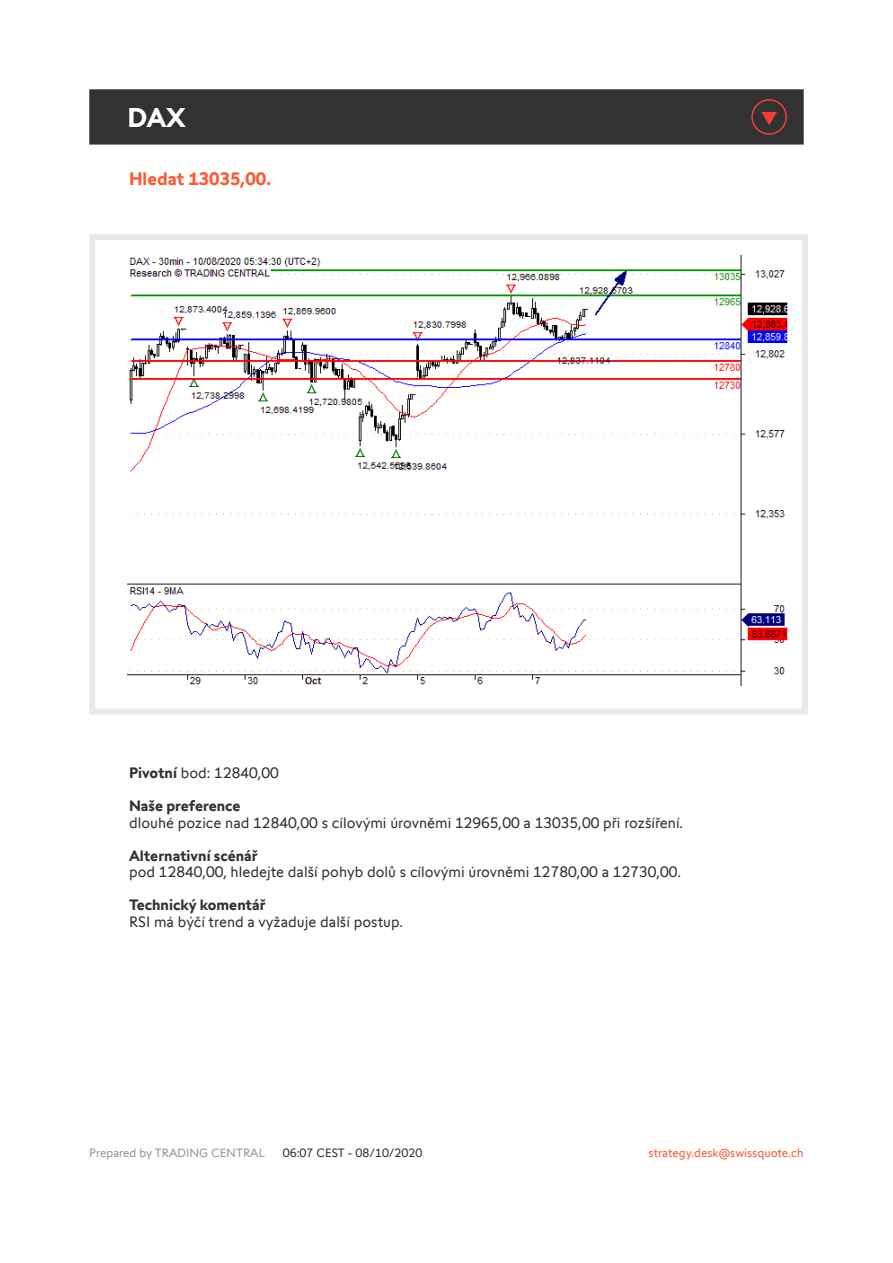
<style>
.page{position:relative;width:893px;height:1263px;background:#fff}
.page>*{position:absolute;margin:0;border:0;box-sizing:border-box;transform-origin:0 0}
.t1{font:700 27px "Swissquote CT";color:#fff}
.t2{font:700 18px "Swissquote CT";color:#fa5b35}
.t3{font:15px "Swissquote CT";color:#323232}
.t4{font:700 15px "Swissquote CT";color:#323232}
.t5{font:12px "Swissquote CT";color:#fa5b35}
.t6{font:12px "Swissquote CT";color:#939598}
.t7{font:12px "Swissquote CT";color:#323232}
.s1{font-weight:700}
</style>
<div class="page">
<div style="left:89px;top:234px;width:719px;height:480px;border:6px solid #e9e8e7"></div>
<div style="left:89px;top:89px;width:715px;height:56px;background:#323232;border:2px solid #323232"></div>
<img style="left:128px;top:255px;width:660px;height:430px">
<svg style="left:751px;top:99px;width:36px;height:36px"></svg>
<h1 class="t1" style="left:128px;top:101px;width:60px">DAX</h1>
<p class="t2" style="left:129px;top:168px;width:144px">Hledat 13035,00.</p>
<p class="t3" style="left:129px;top:764px;width:151px"><span class="s1">Pivotní</span> bod: 12840,00</p>
<p class="t4" style="left:129px;top:797px;width:113px">Naše preference</p>
<p class="t3" style="left:129px;top:814px;width:556px">dlouhé pozice nad 12840,00 s cílovými úrovněmi 12965,00 a 13035,00 při rozšíření.</p>
<p class="t4" style="left:129px;top:846px;width:130px">Alternativní scénář</p>
<p class="t3" style="left:129px;top:863px;width:554px">pod 12840,00, hledejte další pohyb dolů s cílovými úrovněmi 12780,00 a 12730,00.</p>
<p class="t4" style="left:129px;top:896px;width:138px">Technický komentář</p>
<p class="t3" style="left:129px;top:913px;width:276px">RSI má býčí trend a vyžaduje další postup.</p>
<p class="t6" style="left:89px;top:1145px;width:177px">Prepared by TRADING CENTRAL</p>
<p class="t7" style="left:283px;top:1145px;width:141px">06:07 CEST - 08/10/2020</p>
<p class="t5" style="left:649px;top:1145px;width:157px">strategy.desk@swissquote.ch</p>
</div>
